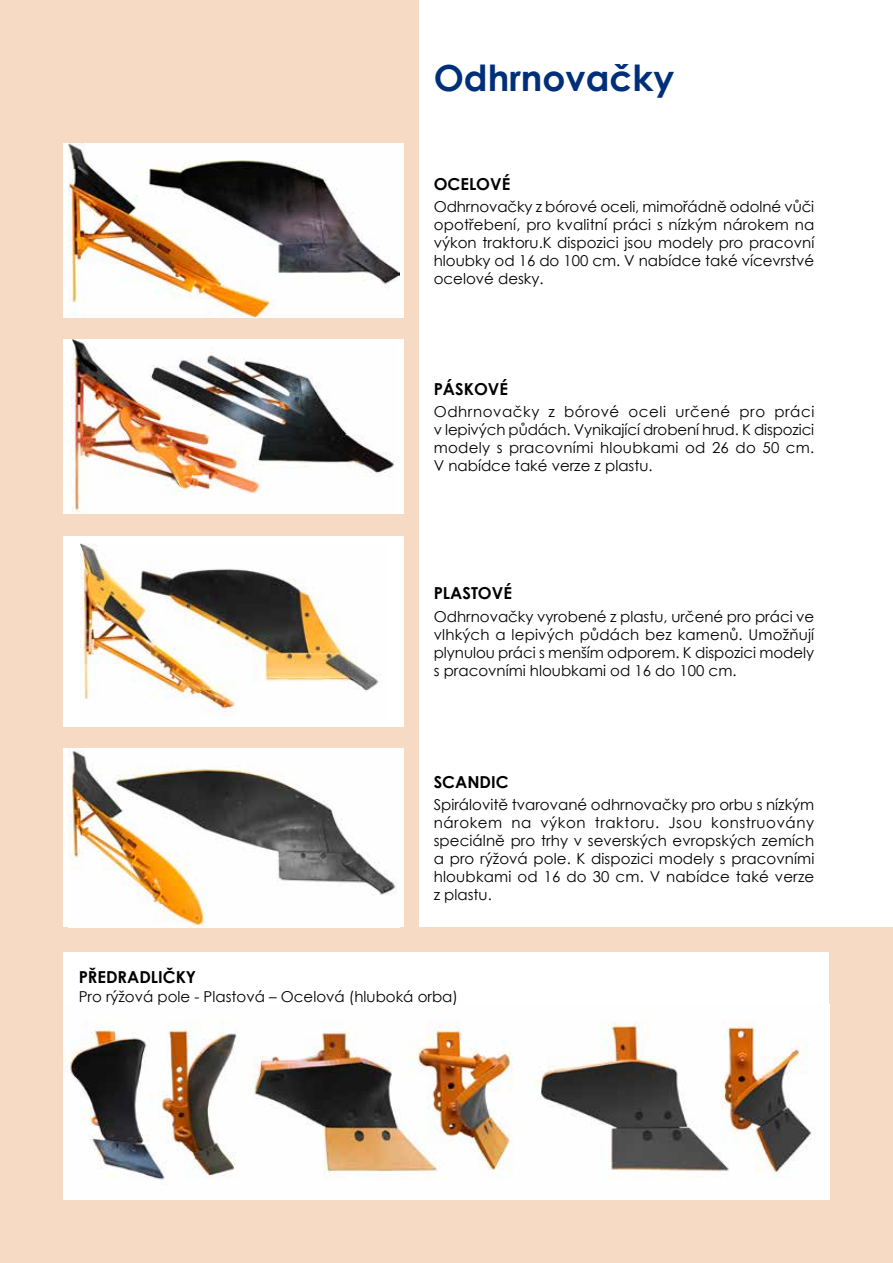
<style>
.page{position:relative;width:893px;height:1263px;background:#fff}
.page>*{position:absolute;margin:0;border:0;box-sizing:border-box;transform-origin:0 0}
.t1{font:700 36px "Century Gothic";color:#002f7a}
.t2{font:700 16.5px "Century Gothic";color:#000}
.t3{font:15px/18px "Century Gothic";color:#000;text-align:justify}
</style>
<div class="page">
<div style="left:0;top:0;width:419px;height:1233px;background:#f6dac4"></div>
<div style="left:0;top:927px;width:893px;height:336px;background:#f6dac4"></div>
<div style="left:64px;top:952px;width:765px;height:247px;background:#fff"></div>
<img style="left:64px;top:1021px;width:748px;height:159px">
<div style="left:64px;top:144px;width:340px;height:174px;background:#fff"></div>
<img style="left:69px;top:144px;width:330px;height:174px">
<div style="left:64px;top:340px;width:340px;height:174px;background:#fff"></div>
<img style="left:71px;top:340px;width:326px;height:172px">
<div style="left:64px;top:536px;width:340px;height:190px;background:#fff"></div>
<img style="left:81px;top:543px;width:298px;height:173px">
<div style="left:64px;top:748px;width:340px;height:179px;background:#fff"></div>
<img style="left:68px;top:750px;width:329px;height:176px">
<h1 class="t1" style="left:434px;top:50px;width:242px">Odhrnovačky</h1>
<p class="t2" style="left:434px;top:171px;width:78px">OCELOVÉ</p>
<p class="t3" style="left:434px;top:197px;width:382px">Odhrnovačky z bórové oceli, mimořádně odolné vůči opotřebení, pro kvalitní práci s nízkým nárokem na výkon traktoru.K dispozici jsou modely pro pracovní hloubky od 16 do 100 cm. V nabídce také vícevrstvé ocelové desky.</p>
<p class="t2" style="left:434px;top:376px;width:76px">PÁSKOVÉ</p>
<p class="t3" style="left:434px;top:402px;width:382px">Odhrnovačky z bórové oceli určené pro práci v lepivých půdách. Vynikající drobení hrud. K dispozici modely s pracovními hloubkami od 26 do 50 cm.<br>V nabídce také verze z plastu.</p>
<p class="t2" style="left:434px;top:581px;width:80px">PLASTOVÉ</p>
<p class="t3" style="left:434px;top:607px;width:382px">Odhrnovačky vyrobené z plastu, určené pro práci ve vlhkých a lepivých půdách bez kamenů. Umožňují plynulou práci s menším odporem. K dispozici modely s pracovními hloubkami od 16 do 100 cm.</p>
<p class="t2" style="left:434px;top:769px;width:76px">SCANDIC</p>
<p class="t3" style="left:434px;top:795px;width:382px">Spirálovitě tvarované odhrnovačky pro orbu s nízkým nárokem na výkon traktoru. Jsou konstruovány speciálně pro trhy v severských evropských zemích a pro rýžová pole. K dispozici modely s pracovními hloubkami od 16 do 30 cm. V nabídce také verze z plastu.</p>
<p class="t2" style="left:79px;top:964px;width:119px">PŘEDRADLIČKY</p>
<p class="t3" style="left:79px;top:987px;width:381px">Pro rýžová pole - Plastová – Ocelová (hluboká orba)</p>
</div>
